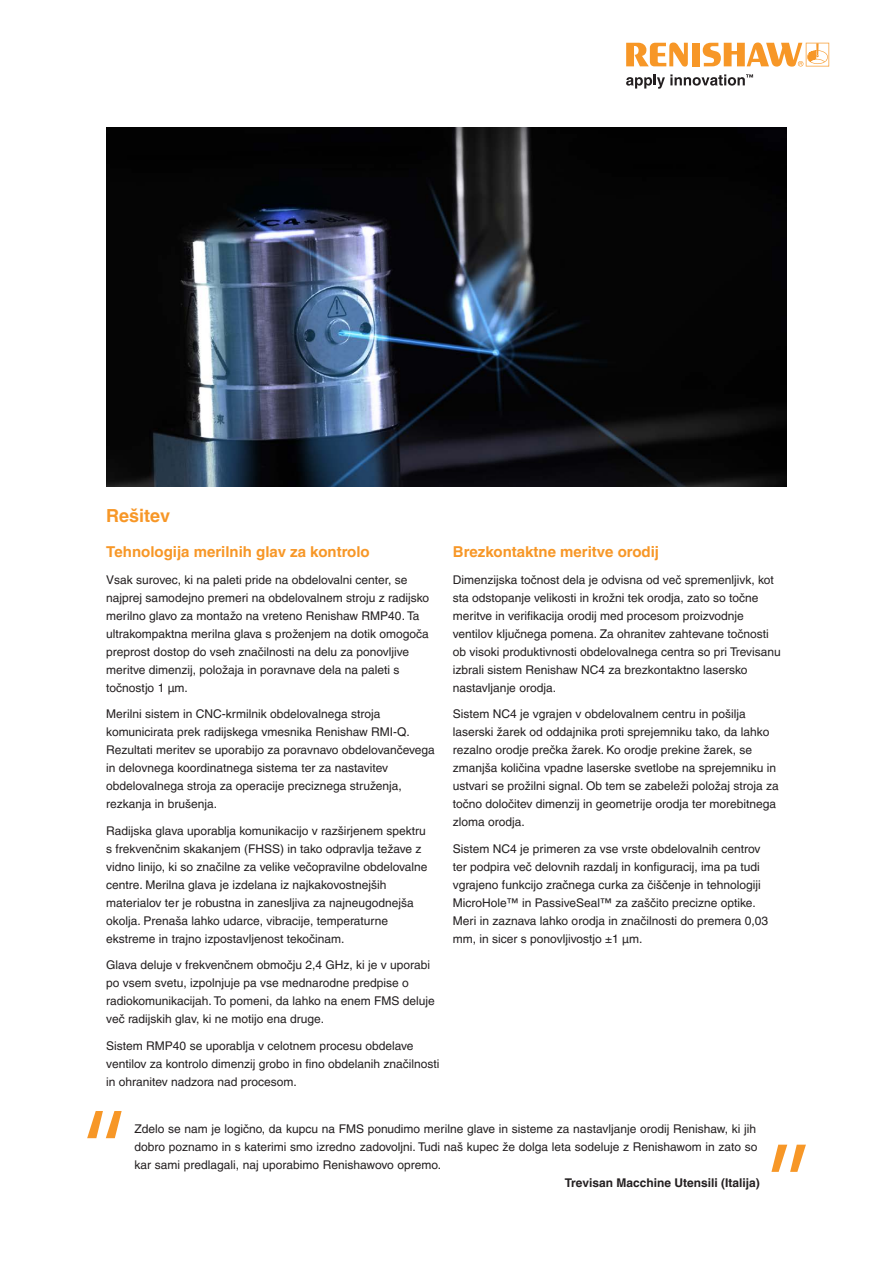
<style>
.page{position:relative;width:893px;height:1263px;background:#fff}
.page>*{position:absolute;margin:0;border:0;box-sizing:border-box;transform-origin:0 0}
.Main_body_heading_te{font:700 18px "Helvetica LT Pro";color:#f79727}
.Main_body_heading_te-2{font:700 15px "Helvetica LT Pro";color:#f79727}
.Main_body_heading_te-3{font:12px/18px "Helvetica LT Pro";color:#231f20}
.Main_body_text_8pt{font:12px/18px "Helvetica LT Pro";color:#231f20;text-align:justify}
.t1{font:700 12px "Helvetica LT Pro";color:#231f20}
</style>
<div class="page">
<svg style="left:626px;top:43px;width:62px;height:24px"></svg>
<div style="left:692px;top:43px;width:8px;height:23px;background:#f79727"></div>
<svg style="left:703px;top:43px;width:126px;height:24px"></svg>
<svg style="left:626px;top:74px;width:127px;height:15px"></svg>
<img style="left:106px;top:128px;width:681px;height:359px">
<svg style="left:87px;top:1111px;width:35px;height:27px"></svg>
<svg style="left:771px;top:1145px;width:35px;height:27px"></svg>
<p class="Main_body_heading_te" style="left:106px;top:505px;width:65px">Rešitev</p>
<p class="Main_body_heading_te-2" style="left:106px;top:543px;width:265px">Tehnologija merilnih glav za kontrolo</p>
<p class="Main_body_heading_te-3" style="left:106px;top:570px;width:324px">Vsak surovec, ki na paleti pride na obdelovalni center, se najprej samodejno premeri na obdelovalnem stroju z radijsko merilno glavo za montažo na vreteno Renishaw RMP40. Ta ultrakompaktna merilna glava s proženjem na dotik omogoča preprost dostop do vseh značilnosti na delu za ponovljive meritve dimenzij, položaja in poravnave dela na paleti s točnostjo 1 µm.</p>
<p class="Main_body_heading_te-3" style="left:106px;top:705px;width:330px">Merilni sistem in CNC-krmilnik obdelovalnega stroja komunicirata prek radijskega vmesnika Renishaw RMI-Q.<br>Rezultati meritev se uporabijo za poravnavo obdelovančevega in delovnega koordinatnega sistema ter za nastavitev obdelovalnega stroja za operacije preciznega struženja, rezkanja in brušenja.</p>
<p class="Main_body_heading_te-3" style="left:106px;top:821px;width:323px">Radijska glava uporablja komunikacijo v razširjenem spektru s frekvenčnim skakanjem (FHSS) in tako odpravlja težave z vidno linijo, ki so značilne za velike večopravilne obdelovalne centre. Merilna glava je izdelana iz najkakovostnejših materialov ter je robustna in zanesljiva za najneugodnejša okolja. Prenaša lahko udarce, vibracije, temperaturne ekstreme in trajno izpostavljenost tekočinam.</p>
<p class="Main_body_heading_te-3" style="left:106px;top:956px;width:330px">Glava deluje v frekvenčnem območju 2,4 GHz, ki je v uporabi po vsem svetu, izpolnjuje pa vse mednarodne predpise o radiokomunikacijah. To pomeni, da lahko na enem FMS deluje več radijskih glav, ki ne motijo ena druge.</p>
<p class="Main_body_heading_te-3" style="left:106px;top:1036px;width:335px">Sistem RMP40 se uporablja v celotnem procesu obdelave ventilov za kontrolo dimenzij grobo in fino obdelanih značilnosti in ohranitev nadzora nad procesom.</p>
<p class="Main_body_heading_te-2" style="left:453px;top:543px;width:208px">Brezkontaktne meritve orodij</p>
<p class="Main_body_heading_te-3" style="left:453px;top:570px;width:329px">Dimenzijska točnost dela je odvisna od več spremenljivk, kot sta odstopanje velikosti in krožni tek orodja, zato so točne meritve in verifikacija orodij med procesom proizvodnje ventilov ključnega pomena. Za ohranitev zahtevane točnosti ob visoki produktivnosti obdelovalnega centra so pri Trevisanu izbrali sistem Renishaw NC4 za brezkontaktno lasersko nastavljanje orodja.</p>
<p class="Main_body_heading_te-3" style="left:453px;top:705px;width:327px">Sistem NC4 je vgrajen v obdelovalnem centru in pošilja laserski žarek od oddajnika proti sprejemniku tako, da lahko rezalno orodje prečka žarek. Ko orodje prekine žarek, se zmanjša količina vpadne laserske svetlobe na sprejemniku in ustvari se prožilni signal. Ob tem se zabeleži položaj stroja za točno določitev dimenzij in geometrije orodja ter morebitnega zloma orodja.</p>
<p class="Main_body_heading_te-3" style="left:453px;top:839px;width:317px">Sistem NC4 je primeren za vse vrste obdelovalnih centrov ter podpira več delovnih razdalj in konfiguracij, ima pa tudi vgrajeno funkcijo zračnega curka za čiščenje in tehnologiji MicroHole™ in PassiveSeal™ za zaščito precizne optike.<br>Meri in zaznava lahko orodja in značilnosti do premera 0,03 mm, in sicer s ponovljivostjo ±1 µm.</p>
<p class="Main_body_text_8pt" style="left:134px;top:1120px;width:624px">Zdelo se nam je logično, da kupcu na FMS ponudimo merilne glave in sisteme za nastavljanje orodij Renishaw, ki jih dobro poznamo in s katerimi smo izredno zadovoljni. Tudi naš kupec že dolga leta sodeluje z Renishawom in zato so kar sami predlagali, naj uporabimo Renishawovo opremo.</p>
<p class="t1" style="left:565px;top:1175px;width:196px">Trevisan Macchine Utensili (Italija)</p>
</div>
